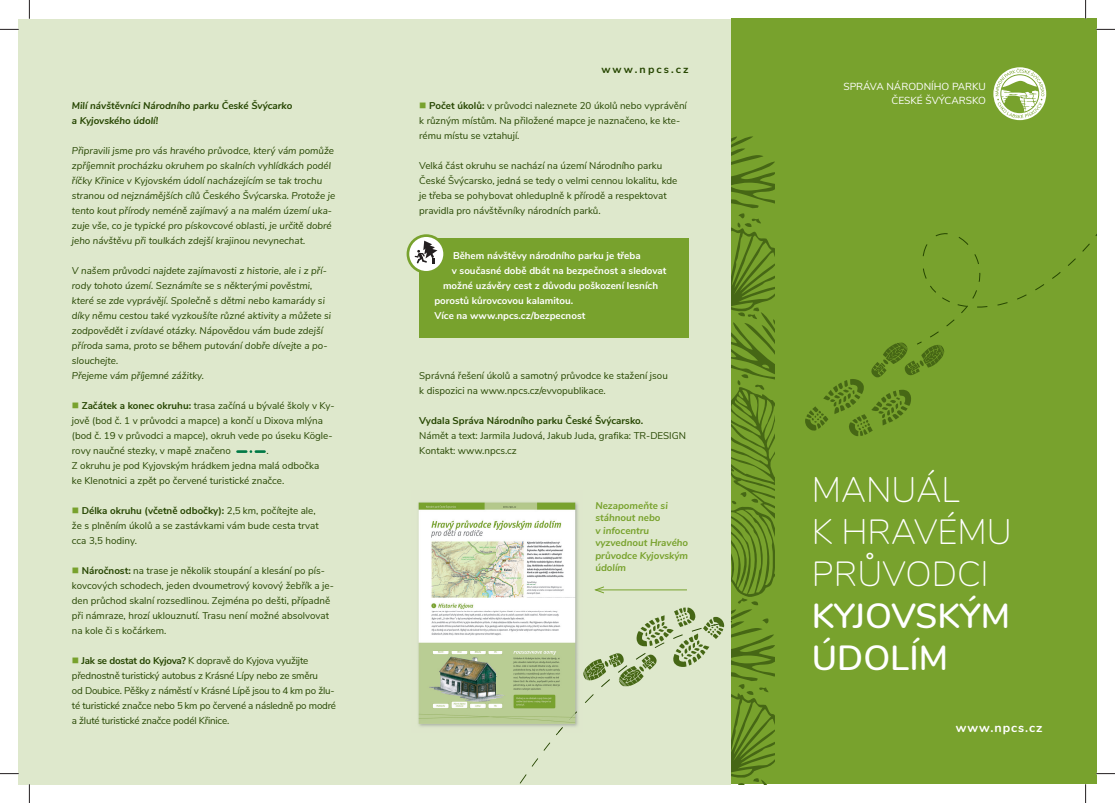
<style>
.page{position:relative;width:1115px;height:803px;background:#fff}
.page>*{position:absolute;margin:0;border:0;box-sizing:border-box;transform-origin:0 0}
.t1{font:200 34.88px/41.9px "Nunito";color:#fff}
.t2{font:600 34.88px/41.9px "Nunito";color:#fff}
.t3{font:700 12.5px "Nunito";letter-spacing:.075em;color:#fff}
.t4{font:700 10.75px "Nunito Sans";letter-spacing:.2em;color:#264601}
.t5{font:10.25px/14.4px "Nunito Sans";color:#fff;text-align:right}
.t6{font:9.75px/15px "Nunito Sans";color:#264601}
.t7{font:italic 9.75px/15px "Nunito Sans";color:#264601}
.t8{font:9.75px/15px "Nunito Sans";letter-spacing:-.02em;color:#264601}
.t9{font:700 9.75px "Nunito Sans";color:#fff}
.t10{font:italic 700 9.75px/12.5px "Nunito Sans";color:#78a22d}
.t11{font:italic 700 9.75px/15px "Nunito Sans";color:#264601}
.t12{font:700 9.75px "Nunito Sans";color:#264601}
.s1{color:#78a22d}
.s2{font-weight:700}
</style>
<div class="page">
<div style="left:731px;top:19px;width:365px;height:765px;background:#78a22d"></div>
<svg style="left:1035px;top:235px;width:61px;height:56px"></svg>
<svg style="left:993px;top:67px;width:53px;height:53px"></svg>
<svg style="left:805px;top:233px;width:222px;height:203px"></svg>
<div style="left:19px;top:19px;width:712px;height:765px;background:#dee8cc"></div>
<div style="left:420px;top:238px;width:269px;height:100px;background:#78a22d"></div>
<svg style="left:237px;top:450px;width:27px;height:3px"></svg>
<svg style="left:408px;top:236px;width:37px;height:36px"></svg>
<div style="left:406px;top:234px;width:40px;height:40px;border:3px solid #78a22d;border-radius:50%"></div>
<svg style="left:415px;top:241px;width:22px;height:23px"></svg>
<img style="left:418px;top:502px;width:151px;height:225px">
<svg style="left:531px;top:727px;width:32px;height:40px"></svg>
<svg style="left:569px;top:136px;width:205px;height:648px"></svg>
<svg style="left:0;top:29px;width:19px;height:1px"></svg>
<svg style="left:1096px;top:29px;width:19px;height:1px"></svg>
<svg style="left:0;top:773px;width:19px;height:1px"></svg>
<svg style="left:1096px;top:773px;width:19px;height:1px"></svg>
<svg style="left:29px;top:0;width:1px;height:19px"></svg>
<svg style="left:29px;top:784px;width:1px;height:19px"></svg>
<svg style="left:1085px;top:0;width:1px;height:19px"></svg>
<svg style="left:1085px;top:784px;width:1px;height:19px"></svg>
<p class="t11" style="left:72px;top:98px;width:222px">Milí návštěvníci Národního parku České Švýcarko a Kyjovského údolí!</p>
<p class="t7" style="left:72px;top:143px;width:265px">Připravili jsme pro vás hravého průvodce, který vám pomůže zpříjemnit procházku okruhem po skalních vyhlídkách podél říčky Křinice v Kyjovském údolí nacházejícím se tak trochu stranou od nejznámějších cílů Českého Švýcarska. Protože je tento kout přírody neméně zajímavý a na malém území uka&shy;zuje vše, co je typické pro pískovcové oblasti, je určitě dobré jeho návštěvu při toulkách zdejší krajinou nevynechat.</p>
<p class="t7" style="left:72px;top:263px;width:261px">V našem průvodci najdete zajímavosti z historie, ale i z pří&shy;rody tohoto území. Seznámíte se s některými pověstmi, které se zde vyprávějí. Společně s dětmi nebo kamarády si díky němu cestou také vyzkoušíte různé aktivity a můžete si zodpovědět i zvídavé otázky. Nápovědou vám bude zdejší příroda sama, proto se během putování dobře dívejte a po&shy;slouchejte.<br>Přejeme vám příjemné zážitky.</p>
<p class="t6" style="left:72px;top:398px;width:264px"><span class="s1">■</span> <span class="s2">Začátek a konec okruhu:</span> trasa začíná u bývalé školy v Ky&shy;jově (bod č. 1 v průvodci a mapce) a končí u Dixova mlýna (bod č. 19 v průvodci a mapce), okruh vede po úseku Kögle&shy;rovy naučné stezky, v mapě značeno</p>
<p class="t6" style="left:72px;top:443px;width:249px;text-indent:194px">.<br>Z okruhu je pod Kyjovským hrádkem jedna malá odbočka ke Klenotnici a zpět po červené turistické značce.</p>
<p class="t6" style="left:72px;top:503px;width:248px"><span class="s1">■</span> <span class="s2">Délka okruhu (včetně odbočky):</span> 2,5 km, počítejte ale, že s plněním úkolů a se zastávkami vám bude cesta trvat cca 3,5 hodiny.</p>
<p class="t6" style="left:72px;top:563px;width:264px"><span class="s1">■</span> <span class="s2">Náročnost:</span> na trase je několik stoupání a klesání po pís&shy;kovcových schodech, jeden dvoumetrový kovový žebřík a je&shy;den průchod skalní rozsedlinou. Zejména po dešti, případně při námraze, hrozí uklouznutí. Trasu není možné absolvovat na kole či s kočárkem.</p>
<p class="t8" style="left:72px;top:653px;width:266px"><span class="s1">■</span> <span class="s2">Jak se dostat do Kyjova?</span> K dopravě do Kyjova využijte přednostně turistický autobus z Krásné Lípy nebo ze směru<br>od Doubice. Pěšky z náměstí v Krásné Lípě jsou to 4 km po žlu&shy;té turistické značce nebo 5 km po červené a následně po modré a žluté turistické značce podél Křinice.</p>
<p class="t4" style="left:601px;top:62px;width:89px">www.npcs.cz</p>
<p class="t6" style="left:419px;top:98px;width:269px"><span class="s1">■</span> <span class="s2">Počet úkolů:</span> v průvodci naleznete 20 úkolů nebo vyprávění k různým místům. Na přiložené mapce je naznačeno, ke kte&shy;rému místu se vztahují.</p>
<p class="t6" style="left:419px;top:158px;width:260px">Velká část okruhu se nachází na území Národního parku České Švýcarsko, jedná se tedy o velmi cennou lokalitu, kde je třeba se pohybovat ohleduplně k přírodě a respektovat pravidla pro návštěvníky národních parků.</p>
<p class="t9" style="left:453px;top:249px;width:189px">Během návštěvy národního parku je třeba</p>
<p class="t9" style="left:452px;top:264px;width:216px">v současné době dbát na bezpečnost a sledovat</p>
<p class="t9" style="left:443px;top:279px;width:216px">možné uzávěry cest z důvodu poškození lesních</p>
<p class="t9" style="left:434px;top:294px;width:140px">porostů kůrovcovou kalamitou.</p>
<p class="t9" style="left:434px;top:309px;width:152px">Více na www.npcs.cz/bezpecnost</p>
<p class="t6" style="left:419px;top:368px;width:250px">Správná řešení úkolů a samotný průvodce ke stažení jsou k dispozici na www.npcs.cz/evvopublikace.</p>
<p class="t12" style="left:419px;top:414px;width:225px">Vydala Správa Národního parku České Švýcarsko.</p>
<p class="t6" style="left:419px;top:428px;width:268px">Námět a text: Jarmila Judová, Jakub Juda, grafika: TR-DESIGN<br>Kontakt: www.npcs.cz</p>
<p class="t10" style="left:595px;top:499px;width:94px">Nezapomeňte si stáhnout nebo<br>v infocentru vyzvednout Hravého průvodce Kyjovským údolím</p>
<p class="t5" style="left:843px;top:79px;width:144px">SPRÁVA NÁRODNÍHO PARKU<br>ČESKÉ ŠVÝCARSKO</p>
<h1 class="t1" style="left:812px;top:470px;width:201px">MANUÁL<br>K HRAVÉMU<br>PRŮVODCI</h1>
<h1 class="t2" style="left:812px;top:596px;width:200px">KYJOVSKÝM<br>ÚDOLÍM</h1>
<p class="t3" style="left:956px;top:719px;width:88px">www.npcs.cz</p>
</div>
